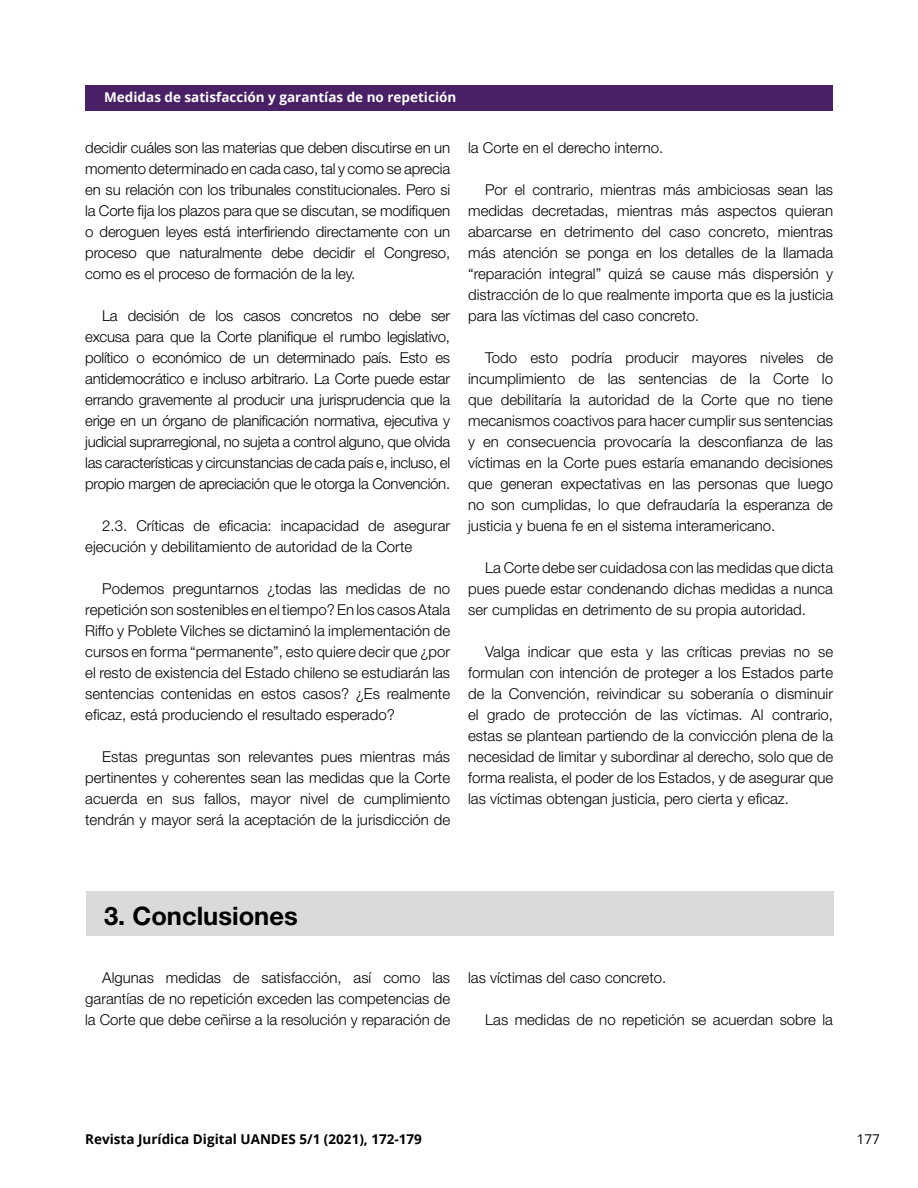
<style>
.page{position:relative;width:918px;height:1188px;background:#fff}
.page>*{position:absolute;margin:0;border:0;box-sizing:border-box;transform-origin:0 0}
.t1{font:700 25.5px "Helvetica Neue LT Std";color:#000}
.t2{font:300 15px/21px "Helvetica Neue LT Std";color:#000;text-align:justify}
.t3{font:700 13.5px "Open Sans";color:#000}
.t4{font:700 13.5px "Open Sans";color:#fff}
.t5{font:13.5px "Open Sans";color:#000}
</style>
<div class="page">
<div style="left:85px;top:85px;width:748px;height:26px;background:#492065"></div>
<div style="left:86px;top:891px;width:748px;height:44px;background:#dadada"></div>
<p class="t4" style="left:104px;top:88px;width:354px">Medidas de satisfacción y garantías de no repetición</p>
<p class="t2" style="left:85px;top:137px;width:367px">decidir cuáles son las materias que deben discutirse en un momento determinado en cada caso, tal y como se aprecia en su relación con los tribunales constitucionales. Pero si la Corte fija los plazos para que se discutan, se modifiquen o deroguen leyes está interfiriendo directamente con un proceso que naturalmente debe decidir el Congreso, como es el proceso de formación de la ley.</p>
<p class="t2" style="left:85px;top:305px;width:367px;text-indent:17px">La decisión de los casos concretos no debe ser excusa para que la Corte planifique el rumbo legislativo, político o económico de un determinado país. Esto es antidemocrático e incluso arbitrario. La Corte puede estar errando gravemente al producir una jurisprudencia que la erige en un órgano de planificación normativa, ejecutiva y judicial suprarregional, no sujeta a control alguno, que olvida las características y circunstancias de cada país e, incluso, el propio margen de apreciación que le otorga la Convención.</p>
<p class="t2" style="left:85px;top:515px;width:366px;text-indent:17px">2.3. Críticas de eficacia: incapacidad de asegurar ejecución y debilitamiento de autoridad de la Corte</p>
<p class="t2" style="left:85px;top:578px;width:366px;text-indent:17px">Podemos preguntarnos ¿todas las medidas de no repetición son sostenibles en el tiempo? En los casos Atala Riffo y Poblete Vilches se dictaminó la implementación de cursos en forma “permanente”, esto quiere decir que ¿por el resto de existencia del Estado chileno se estudiarán las sentencias contenidas en estos casos? ¿Es realmente eficaz, está produciendo el resultado esperado?</p>
<p class="t2" style="left:85px;top:746px;width:366px;text-indent:17px">Estas preguntas son relevantes pues mientras más pertinentes y coherentes sean las medidas que la Corte acuerda en sus fallos, mayor nivel de cumplimiento tendrán y mayor será la aceptación de la jurisdicción de</p>
<p class="t2" style="left:468px;top:137px;width:197px">la Corte en el derecho interno.</p>
<p class="t2" style="left:468px;top:179px;width:366px;text-indent:17px">Por el contrario, mientras más ambiciosas sean las medidas decretadas, mientras más aspectos quieran abarcarse en detrimento del caso concreto, mientras más atención se ponga en los detalles de la llamada “reparación integral” quizá se cause más dispersión y distracción de lo que realmente importa que es la justicia para las víctimas del caso concreto.</p>
<p class="t2" style="left:468px;top:347px;width:366px;text-indent:17px">Todo esto podría producir mayores niveles de incumplimiento de las sentencias de la Corte lo que debilitaría la autoridad de la Corte que no tiene mecanismos coactivos para hacer cumplir sus sentencias y en consecuencia provocaría la desconfianza de las víctimas en la Corte pues estaría emanando decisiones que generan expectativas en las personas que luego no son cumplidas, lo que defraudaría la esperanza de justicia y buena fe en el sistema interamericano.</p>
<p class="t2" style="left:468px;top:557px;width:367px;text-indent:17px">La Corte debe ser cuidadosa con las medidas que dicta pues puede estar condenando dichas medidas a nunca ser cumplidas en detrimento de su propia autoridad.</p>
<p class="t2" style="left:468px;top:641px;width:367px;text-indent:17px">Valga indicar que esta y las críticas previas no se formulan con intención de proteger a los Estados parte de la Convención, reivindicar su soberanía o disminuir el grado de protección de las víctimas. Al contrario, estas se plantean partiendo de la convicción plena de la necesidad de limitar y subordinar al derecho, solo que de forma realista, el poder de los Estados, y de asegurar que las víctimas obtengan justicia, pero cierta y eficaz.</p>
<h1 class="t1" style="left:104px;top:900px;width:195px">3. Conclusiones</h1>
<p class="t2" style="left:85px;top:967px;width:366px;text-indent:17px">Algunas medidas de satisfacción, así como las garantías de no repetición exceden las competencias de la Corte que debe ceñirse a la resolución y reparación de</p>
<p class="t2" style="left:468px;top:967px;width:200px">las víctimas del caso concreto.</p>
<p class="t2" style="left:485px;top:1009px;width:349px">Las medidas de no repetición se acuerdan sobre la</p>
<p class="t3" style="left:85px;top:1130px;width:338px">Revista Jurídica Digital UANDES 5/1 (2021), 172-179</p>
<p class="t5" style="left:857px;top:1130px;width:25px">177</p>
</div>
